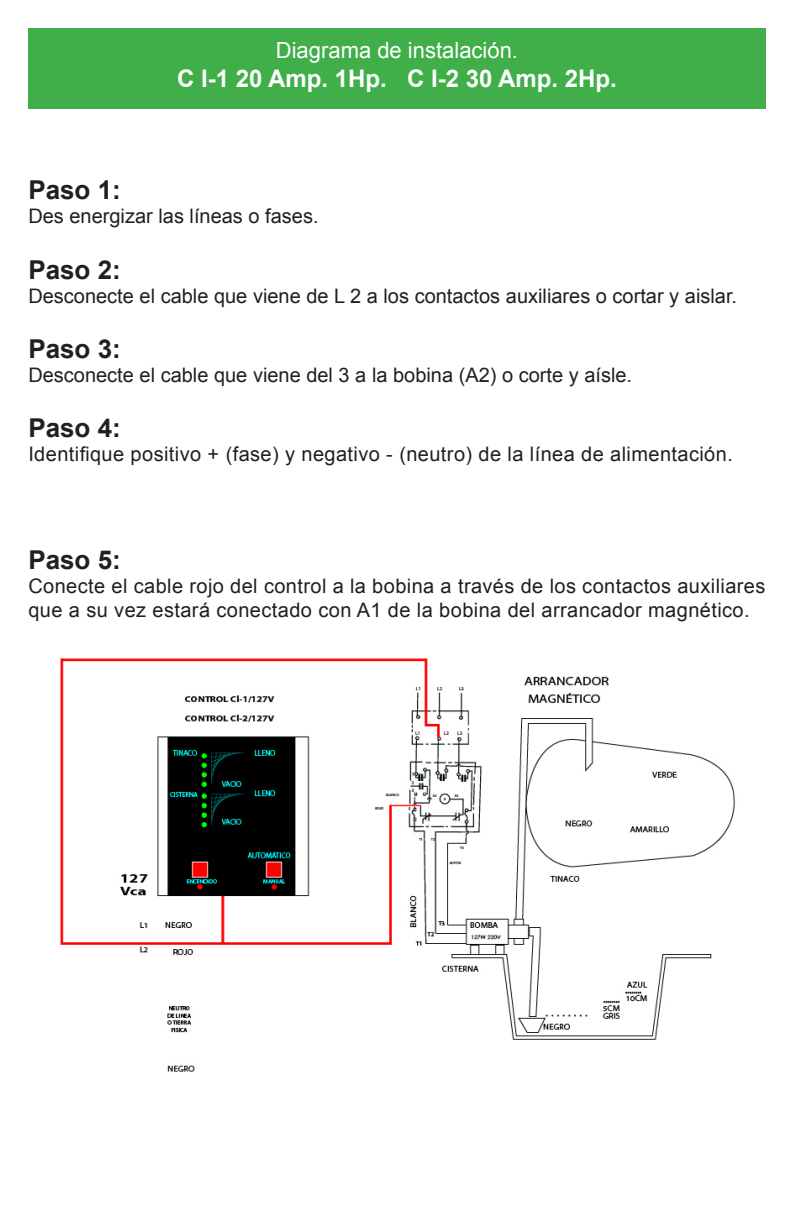
<style>
.page{position:relative;width:794px;height:1224px;background:#fff}
.page>*{position:absolute;margin:0;border:0;box-sizing:border-box;transform-origin:0 0}
.t1{font:700 26px "Arial";color:#231f20}
.t2{font:700 24.2px "Arial";color:#fff}
.t3{font:22.2px "Arial";color:#fff}
.t4{font:20px/24px "Arial";letter-spacing:.02em;color:#231f20}
.t5{font:20px "Arial";color:#231f20}
</style>
<div class="page">
<div style="left:28px;top:28px;width:737px;height:81px;background:#40ae49"></div>
<img style="left:60px;top:658px;width:675px;height:414px">
<p class="t3" style="left:276px;top:36px;width:244px">Diagrama de instalación.</p>
<p class="t2" style="left:177px;top:63px;width:441px">C I-1 20 Amp. 1Hp. C I-2 30 Amp. 2Hp.</p>
<p class="t1" style="left:28px;top:173px;width:94px">Paso 1:</p>
<p class="t5" style="left:28px;top:203px;width:292px">Des energizar las líneas o fases.</p>
<p class="t1" style="left:28px;top:252px;width:94px">Paso 2:</p>
<p class="t5" style="left:28px;top:282px;width:710px">Desconecte el cable que viene de L 2 a los contactos auxiliares o cortar y aislar.</p>
<p class="t1" style="left:28px;top:332px;width:94px">Paso 3:</p>
<p class="t5" style="left:28px;top:362px;width:605px">Desconecte el cable que viene del 3 a la bobina (A2) o corte y aísle.</p>
<p class="t1" style="left:28px;top:411px;width:94px">Paso 4:</p>
<p class="t4" style="left:28px;top:442px;width:706px">Identifique positivo + (fase) y negativo - (neutro) de la línea de alimentación.</p>
<p class="t1" style="left:28px;top:543px;width:94px">Paso 5:</p>
<p class="t4" style="left:28px;top:574px;width:738px">Conecte el cable rojo del control a la bobina a través de los contactos auxiliares que a su vez estará conectado con A1 de la bobina del arrancador magnético.</p>
</div>
